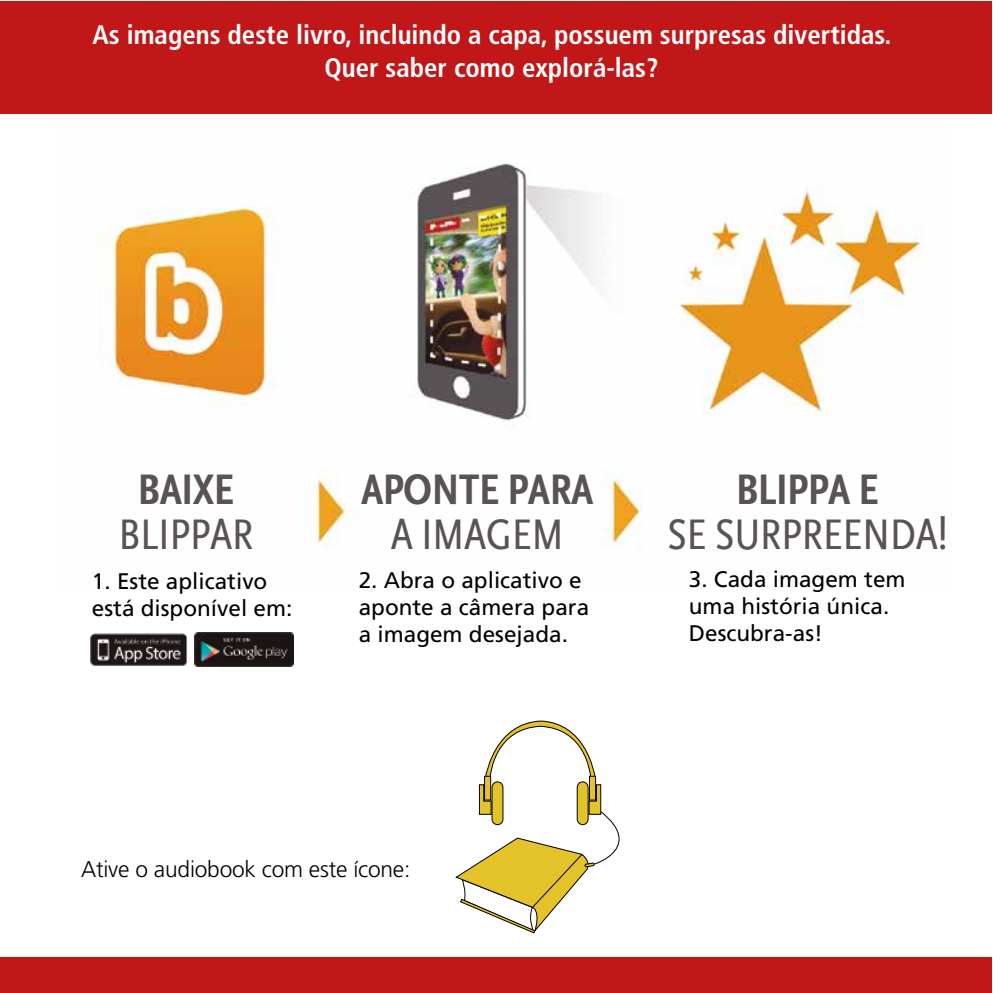
<style>
.page{position:relative;width:993px;height:993px;background:#fff}
.page>*{position:absolute;margin:0;border:0;box-sizing:border-box;transform-origin:0 0}
.t1{font:44.62px "Scala Sans Cond";letter-spacing:-.01em;color:#595356}
.t2{font:700 44.62px "Scala Sans Cond";letter-spacing:-.01em;color:#595356}
.t3{font:700 condensed 26.78px/32.2px "Frutiger";color:#fff;text-align:center}
.t4{font:300 22.75px "Frutiger";letter-spacing:-.01em;color:#000}
.t5{font:22.57px/26.9px "Frutiger";color:#000}
</style>
<div class="page">
<div style="left:0;top:2px;width:990px;height:111px;background:#c11718"></div>
<div style="left:0;top:956px;width:990px;height:36px;background:#c11718"></div>
<svg style="left:455px;top:720px;width:165px;height:212px"></svg>
<img style="left:99px;top:164px;width:826px;height:385px">
<img style="left:90px;top:633px;width:97px;height:33px">
<img style="left:195px;top:632px;width:98px;height:34px">
<p class="t3" style="left:92px;top:19px;width:800px">As imagens deste livro, incluindo a capa, possuem surpresas divertidas.<br>Quer saber como explorá-las?</p>
<h1 class="t2" style="left:138px;top:465px;width:98px">BAIXE</h1>
<h1 class="t1" style="left:118px;top:510px;width:137px">BLIPPAR</h1>
<h1 class="t2" style="left:361px;top:465px;width:234px">APONTE PARA</h1>
<h1 class="t1" style="left:391px;top:510px;width:174px">A IMAGEM</h1>
<h1 class="t2" style="left:735px;top:465px;width:144px">BLIPPA E</h1>
<h1 class="t1" style="left:666px;top:510px;width:282px">SE SURPREENDA!</h1>
<p class="t5" style="left:92px;top:566px;width:202px">1. Este aplicativo está disponível em:</p>
<p class="t5" style="left:358px;top:566px;width:232px">2. Abra o aplicativo e aponte a câmera para a imagem desejada.</p>
<p class="t5" style="left:688px;top:565px;width:218px">3. Cada imagem tem uma história única.<br>Descubra-as!</p>
<p class="t4" style="left:81px;top:855px;width:330px">Ative o audiobook com este ícone:</p>
</div>
